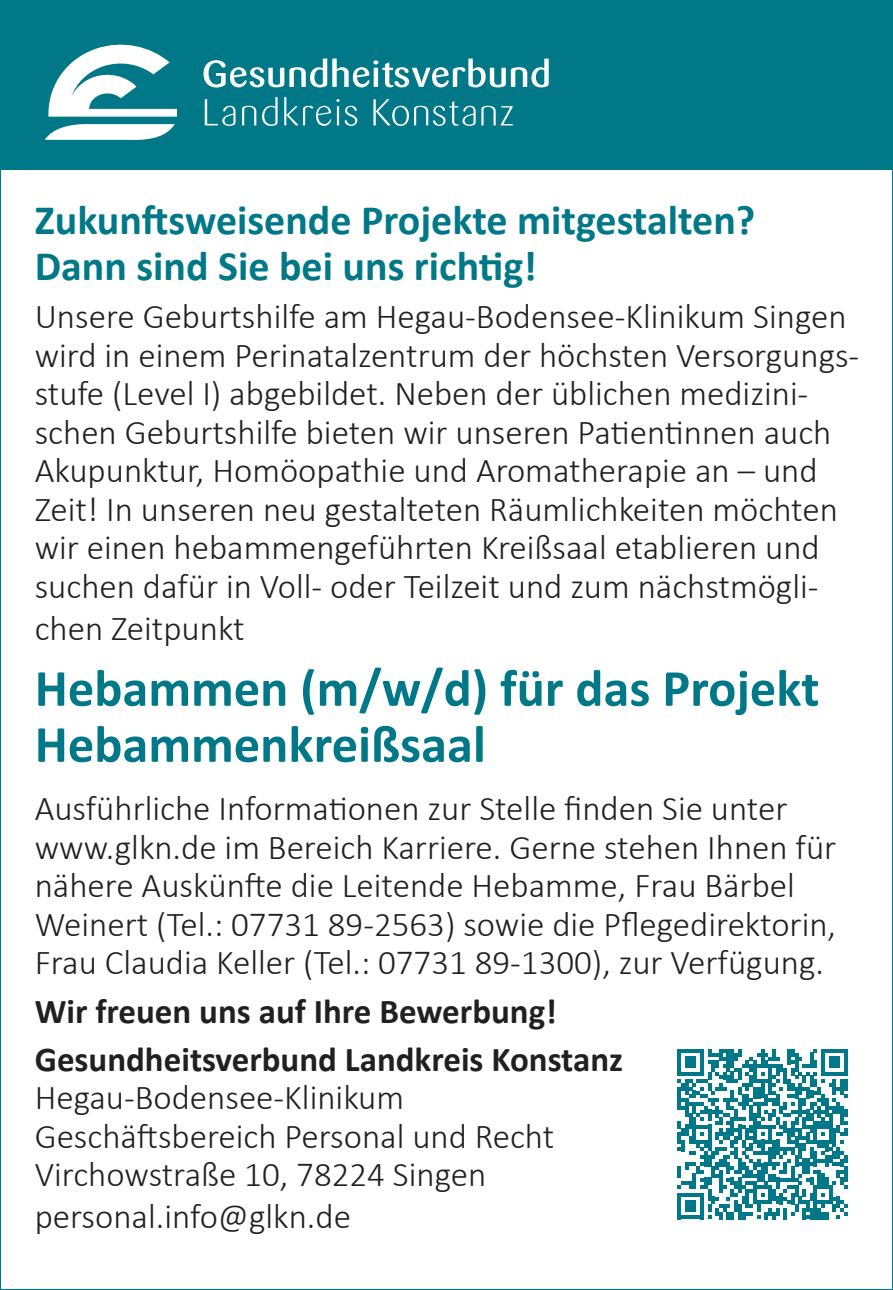
<style>
.page{position:relative;width:893px;height:1290px;background:#fff}
.page>*{position:absolute;margin:0;border:0;box-sizing:border-box;transform-origin:0 0}
.t1{font:700 52.5px/56px "Calibri";color:#007888}
.t2{font:700 42px/45.5px "Calibri";color:#007888}
.t3{font:300 35px/38.5px "Calibri";color:#231f20}
.t4{font:700 35px/48.3px "Calibri";color:#231f20}
</style>
<div class="page">
<div style="left:0;top:0;width:893px;height:169px;background:#007888"></div>
<svg style="left:45px;top:124px;width:130px;height:16px;background:#d3e7ea"></svg>
<svg style="left:48px;top:44px;width:129px;height:73px"></svg>
<svg style="left:203px;top:59px;width:346px;height:28px"></svg>
<svg style="left:205px;top:99px;width:30px;height:27px"></svg>
<svg style="left:242px;top:106px;width:14px;height:19px"></svg>
<svg style="left:262px;top:97px;width:16px;height:29px"></svg>
<svg style="left:284px;top:97px;width:73px;height:29px"></svg>
<svg style="left:373px;top:99px;width:140px;height:27px"></svg>
<svg style="left:677px;top:1049px;width:171px;height:170px"></svg>
<p class="t2" style="left:35px;top:197px;width:722px">Zukunftsweisende Projekte mitgestalten?<br>Dann sind Sie bei uns richtig!</p>
<p class="t3" style="left:35px;top:297px;width:826px">Unsere Geburtshilfe am Hegau-Bodensee-Klinikum Singen wird in einem Perinatalzentrum der höchsten Versorgungs&shy;stufe (Level I) abgebildet. Neben der üblichen medizini&shy;schen Geburtshilfe bieten wir unseren Patientinnen auch Akupunktur, Homöopathie und Aromatherapie an – und Zeit! In unseren neu gestalteten Räumlichkeiten möchten wir einen hebammengeführten Kreißsaal etablieren und suchen dafür in Voll- oder Teilzeit und zum nächstmögli-</p>
<p class="t3" style="left:35px;top:608px;width:212px">chen Zeitpunkt</p>
<h1 class="t1" style="left:35px;top:659px;width:786px">Hebammen (m/w/d) für das Projekt<br>Hebammenkreißsaal</h1>
<p class="t3" style="left:35px;top:789px;width:803px">Ausführliche Informationen zur Stelle finden Sie unter www.glkn.de im Bereich Karriere. Gerne stehen Ihnen für nähere Auskünfte die Leitende Hebamme, Frau Bärbel Weinert (Tel.: 07731 89-2563) sowie die Pflegedirektorin, Frau Claudia Keller (Tel.: 07731 89-1300), zur Verfügung.</p>
<p class="t4" style="left:35px;top:986px;width:590px">Wir freuen uns auf Ihre Bewerbung!<br>Gesundheitsverbund Landkreis Konstanz</p>
<p class="t3" style="left:35px;top:1078px;width:521px">Hegau-Bodensee-Klinikum<br>Geschäftsbereich Personal und Recht<br>Virchowstraße 10, 78224 Singen</p>
<p class="t3" style="left:35px;top:1197px;width:318px">personal.info@glkn.de</p>
</div>
